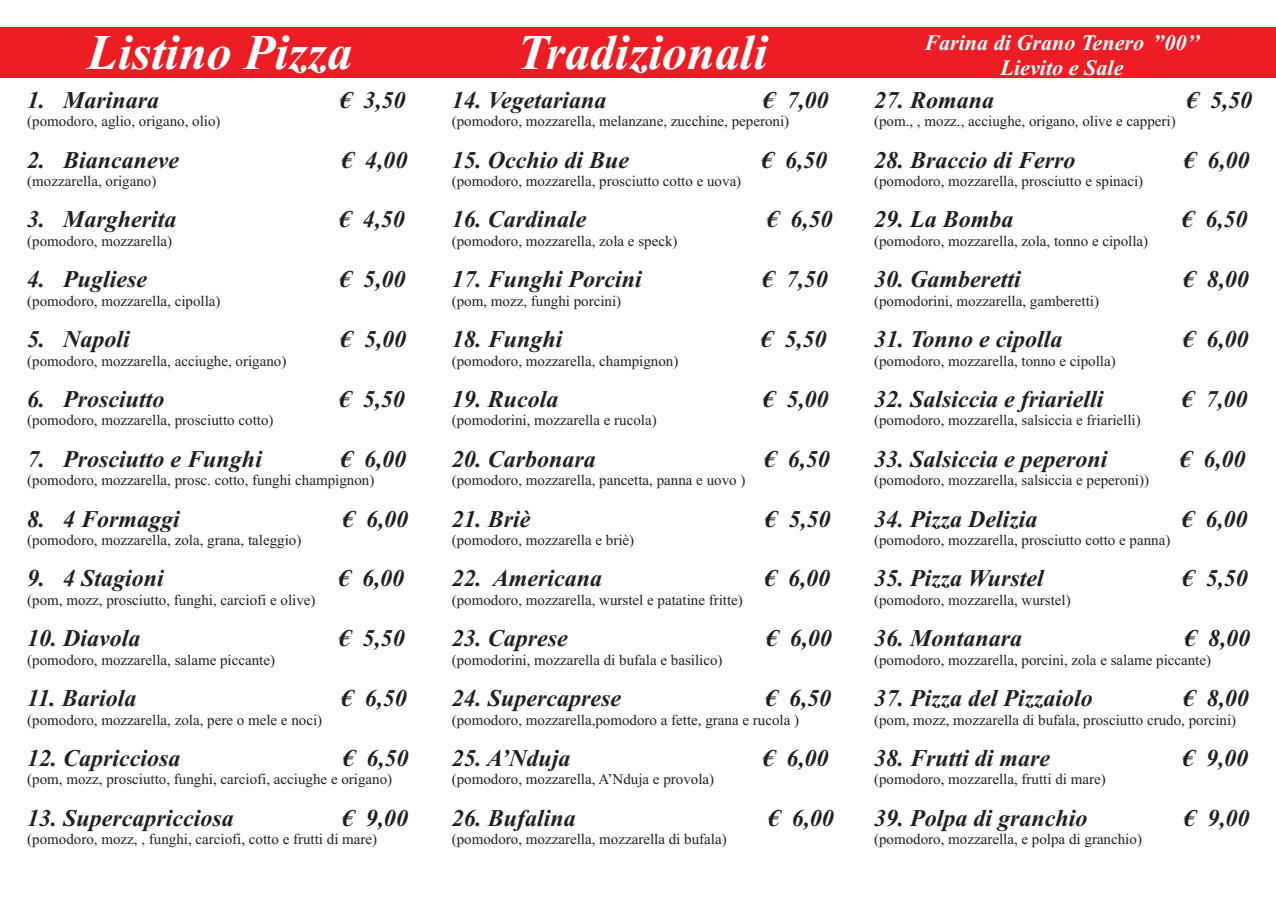
<style>
.page{position:relative;width:1276px;height:906px;background:#fff}
.page>*{position:absolute;margin:0;border:0;box-sizing:border-box;transform-origin:0 0}
.t1{font:italic 700 49.8px "Times New Roman";color:#fff}
.t2{font:italic 700 24px "Times New Roman";color:#231f20}
.t3{font:italic 700 22.05px/24.5px "Times New Roman";color:#fff;text-align:center}
.t4{font:15px "Times New Roman";color:#231f20}
</style>
<div class="page">
<div style="left:0;top:27px;width:1276px;height:51px;background:#ee1d23"></div>
<h1 class="t1" style="left:88px;top:35px;width:266px">Listino Pizza</h1>
<h1 class="t1" style="left:517px;top:35px;width:252px">Tradizionali</h1>
<h3 class="t3" style="left:924px;top:33px;width:277px">Farina di Grano Tenero ’00’’<br>Lievito e Sale</h3>
<h3 class="t3" style="left:1152px;top:33px;width:9px">’</h3>
<h2 class="t2" style="left:27px;top:91px;width:134px">1. Marinara</h2>
<h2 class="t2" style="left:339px;top:91px;width:67px">€ 3,50</h2>
<p class="t4" style="left:27px;top:116px;width:195px">(pomodoro, aglio, origano, olio)</p>
<h2 class="t2" style="left:27px;top:151px;width:153px">2. Biancaneve</h2>
<h2 class="t2" style="left:341px;top:151px;width:68px">€ 4,00</h2>
<p class="t4" style="left:27px;top:176px;width:131px">(mozzarella, origano)</p>
<h2 class="t2" style="left:27px;top:211px;width:151px">3. Margherita</h2>
<h2 class="t2" style="left:339px;top:211px;width:67px">€ 4,50</h2>
<p class="t4" style="left:27px;top:235px;width:146px">(pomodoro, mozzarella)</p>
<h2 class="t2" style="left:27px;top:271px;width:121px">4. Pugliese</h2>
<h2 class="t2" style="left:339px;top:271px;width:67px">€ 5,00</h2>
<p class="t4" style="left:27px;top:295px;width:195px">(pomodoro, mozzarella, cipolla)</p>
<h2 class="t2" style="left:27px;top:331px;width:104px">5. Napoli</h2>
<h2 class="t2" style="left:340px;top:331px;width:67px">€ 5,00</h2>
<p class="t4" style="left:27px;top:355px;width:261px">(pomodoro, mozzarella, acciughe, origano)</p>
<h2 class="t2" style="left:27px;top:390px;width:139px">6. Prosciutto</h2>
<h2 class="t2" style="left:339px;top:390px;width:67px">€ 5,50</h2>
<p class="t4" style="left:27px;top:415px;width:248px">(pomodoro, mozzarella, prosciutto cotto)</p>
<h2 class="t2" style="left:27px;top:450px;width:236px">7. Prosciutto e Funghi</h2>
<h2 class="t2" style="left:340px;top:450px;width:67px">€ 6,00</h2>
<p class="t4" style="left:27px;top:475px;width:349px">(pomodoro, mozzarella, prosc. cotto, funghi champignon)</p>
<h2 class="t2" style="left:27px;top:510px;width:154px">8. 4 Formaggi</h2>
<h2 class="t2" style="left:342px;top:510px;width:67px">€ 6,00</h2>
<p class="t4" style="left:27px;top:535px;width:276px">(pomodoro, mozzarella, zola, grana, taleggio)</p>
<h2 class="t2" style="left:27px;top:570px;width:138px">9. 4 Stagioni</h2>
<h2 class="t2" style="left:338px;top:570px;width:67px">€ 6,00</h2>
<p class="t4" style="left:27px;top:594px;width:290px">(pom, mozz, prosciutto, funghi, carciofi e olive)</p>
<h2 class="t2" style="left:27px;top:630px;width:115px">10. Diavola</h2>
<h2 class="t2" style="left:339px;top:630px;width:67px">€ 5,50</h2>
<p class="t4" style="left:27px;top:654px;width:249px">(pomodoro, mozzarella, salame piccante)</p>
<h2 class="t2" style="left:27px;top:690px;width:111px">11. Bariola</h2>
<h2 class="t2" style="left:341px;top:690px;width:67px">€ 6,50</h2>
<p class="t4" style="left:27px;top:714px;width:296px">(pomodoro, mozzarella, zola, pere o mele e noci)</p>
<h2 class="t2" style="left:27px;top:749px;width:155px">12. Capricciosa</h2>
<h2 class="t2" style="left:343px;top:749px;width:67px">€ 6,50</h2>
<p class="t4" style="left:27px;top:774px;width:366px">(pom, mozz, prosciutto, funghi, carciofi, acciughe e origano)</p>
<h2 class="t2" style="left:27px;top:809px;width:208px">13. Supercapricciosa</h2>
<h2 class="t2" style="left:342px;top:809px;width:67px">€ 9,00</h2>
<p class="t4" style="left:27px;top:834px;width:351px">(pomodoro, mozz, , funghi, carciofi, cotto e frutti di mare)</p>
<h2 class="t2" style="left:452px;top:91px;width:156px">14. Vegetariana</h2>
<h2 class="t2" style="left:762px;top:91px;width:67px">€ 7,00</h2>
<p class="t4" style="left:452px;top:116px;width:339px">(pomodoro, mozzarella, melanzane, zucchine, peperoni)</p>
<h2 class="t2" style="left:452px;top:151px;width:179px">15. Occhio di Bue</h2>
<h2 class="t2" style="left:761px;top:151px;width:68px">€ 6,50</h2>
<p class="t4" style="left:452px;top:176px;width:291px">(pomodoro, mozzarella, prosciutto cotto e uova)</p>
<h2 class="t2" style="left:452px;top:211px;width:136px">16. Cardinale</h2>
<h2 class="t2" style="left:766px;top:211px;width:67px">€ 6,50</h2>
<p class="t4" style="left:452px;top:235px;width:227px">(pomodoro, mozzarella, zola e speck)</p>
<h2 class="t2" style="left:452px;top:271px;width:192px">17. Funghi Porcini</h2>
<h2 class="t2" style="left:762px;top:271px;width:67px">€ 7,50</h2>
<p class="t4" style="left:452px;top:295px;width:171px">(pom, mozz, funghi porcini)</p>
<h2 class="t2" style="left:452px;top:331px;width:112px">18. Funghi</h2>
<h2 class="t2" style="left:760px;top:331px;width:67px">€ 5,50</h2>
<p class="t4" style="left:452px;top:355px;width:228px">(pomodoro, mozzarella, champignon)</p>
<h2 class="t2" style="left:452px;top:390px;width:108px">19. Rucola</h2>
<h2 class="t2" style="left:762px;top:390px;width:68px">€ 5,00</h2>
<p class="t4" style="left:452px;top:415px;width:206px">(pomodorini, mozzarella e rucola)</p>
<h2 class="t2" style="left:452px;top:450px;width:146px">20. Carbonara</h2>
<h2 class="t2" style="left:764px;top:450px;width:68px">€ 6,50</h2>
<p class="t4" style="left:452px;top:475px;width:295px">(pomodoro, mozzarella, pancetta, panna e uovo )</p>
<h2 class="t2" style="left:452px;top:510px;width:80px">21. Briè</h2>
<h2 class="t2" style="left:764px;top:510px;width:68px">€ 5,50</h2>
<p class="t4" style="left:452px;top:535px;width:184px">(pomodoro, mozzarella e briè)</p>
<h2 class="t2" style="left:452px;top:570px;width:152px">22. Americana</h2>
<h2 class="t2" style="left:764px;top:570px;width:67px">€ 6,00</h2>
<p class="t4" style="left:452px;top:594px;width:293px">(pomodoro, mozzarella, wurstel e patatine fritte)</p>
<h2 class="t2" style="left:452px;top:630px;width:117px">23. Caprese</h2>
<h2 class="t2" style="left:766px;top:630px;width:67px">€ 6,00</h2>
<p class="t4" style="left:452px;top:654px;width:272px">(pomodorini, mozzarella di bufala e basilico)</p>
<h2 class="t2" style="left:452px;top:690px;width:171px">24. Supercaprese</h2>
<h2 class="t2" style="left:765px;top:690px;width:67px">€ 6,50</h2>
<p class="t4" style="left:452px;top:714px;width:349px">(pomodoro, mozzarella,pomodoro a fette, grana e rucola )</p>
<h2 class="t2" style="left:452px;top:749px;width:120px">25. A’Nduja</h2>
<h2 class="t2" style="left:762px;top:749px;width:67px">€ 6,00</h2>
<p class="t4" style="left:452px;top:774px;width:264px">(pomodoro, mozzarella, A’Nduja e provola)</p>
<h2 class="t2" style="left:452px;top:809px;width:126px">26. Bufalina</h2>
<h2 class="t2" style="left:768px;top:809px;width:67px">€ 6,00</h2>
<p class="t4" style="left:452px;top:834px;width:276px">(pomodoro, mozzarella, mozzarella di bufala)</p>
<h2 class="t2" style="left:874px;top:91px;width:122px">27. Romana</h2>
<h2 class="t2" style="left:1186px;top:91px;width:67px">€ 5,50</h2>
<p class="t4" style="left:874px;top:116px;width:303px">(pom., , mozz., acciughe, origano, olive e capperi)</p>
<h2 class="t2" style="left:874px;top:151px;width:203px">28. Braccio di Ferro</h2>
<h2 class="t2" style="left:1183px;top:151px;width:67px">€ 6,00</h2>
<p class="t4" style="left:874px;top:176px;width:271px">(pomodoro, mozzarella, prosciutto e spinaci)</p>
<h2 class="t2" style="left:874px;top:211px;width:141px">29. La Bomba</h2>
<h2 class="t2" style="left:1181px;top:211px;width:67px">€ 6,50</h2>
<p class="t4" style="left:874px;top:235px;width:276px">(pomodoro, mozzarella, zola, tonno e cipolla)</p>
<h2 class="t2" style="left:874px;top:271px;width:148px">30. Gamberetti</h2>
<h2 class="t2" style="left:1182px;top:271px;width:67px">€ 8,00</h2>
<p class="t4" style="left:874px;top:295px;width:226px">(pomodorini, mozzarella, gamberetti)</p>
<h2 class="t2" style="left:874px;top:331px;width:190px">31. Tonno e cipolla</h2>
<h2 class="t2" style="left:1182px;top:331px;width:67px">€ 6,00</h2>
<p class="t4" style="left:874px;top:355px;width:243px">(pomodoro, mozzarella, tonno e cipolla)</p>
<h2 class="t2" style="left:874px;top:390px;width:231px">32. Salsiccia e friarielli</h2>
<h2 class="t2" style="left:1181px;top:390px;width:67px">€ 7,00</h2>
<p class="t4" style="left:874px;top:415px;width:268px">(pomodoro, mozzarella, salsiccia e friarielli)</p>
<h2 class="t2" style="left:874px;top:450px;width:235px">33. Salsiccia e peperoni</h2>
<h2 class="t2" style="left:1179px;top:450px;width:67px">€ 6,00</h2>
<p class="t4" style="left:874px;top:475px;width:276px">(pomodoro, mozzarella, salsiccia e peperoni))</p>
<h2 class="t2" style="left:874px;top:510px;width:165px">34. Pizza Delizia</h2>
<h2 class="t2" style="left:1181px;top:510px;width:67px">€ 6,00</h2>
<p class="t4" style="left:874px;top:535px;width:298px">(pomodoro, mozzarella, prosciutto cotto e panna)</p>
<h2 class="t2" style="left:874px;top:570px;width:171px">35. Pizza Wurstel</h2>
<h2 class="t2" style="left:1181px;top:570px;width:67px">€ 5,50</h2>
<p class="t4" style="left:874px;top:594px;width:198px">(pomodoro, mozzarella, wurstel)</p>
<h2 class="t2" style="left:874px;top:630px;width:150px">36. Montanara</h2>
<h2 class="t2" style="left:1184px;top:630px;width:67px">€ 8,00</h2>
<p class="t4" style="left:874px;top:654px;width:338px">(pomodoro, mozzarella, porcini, zola e salame piccante)</p>
<h2 class="t2" style="left:874px;top:690px;width:220px">37. Pizza del Pizzaiolo</h2>
<h2 class="t2" style="left:1182px;top:690px;width:67px">€ 8,00</h2>
<p class="t4" style="left:874px;top:714px;width:364px">(pom, mozz, mozzarella di bufala, prosciutto crudo, porcini)</p>
<h2 class="t2" style="left:874px;top:749px;width:178px">38. Frutti di mare</h2>
<h2 class="t2" style="left:1182px;top:749px;width:67px">€ 9,00</h2>
<p class="t4" style="left:874px;top:774px;width:233px">(pomodoro, mozzarella, frutti di mare)</p>
<h2 class="t2" style="left:874px;top:809px;width:215px">39. Polpa di granchio</h2>
<h2 class="t2" style="left:1183px;top:809px;width:67px">€ 9,00</h2>
<p class="t4" style="left:874px;top:834px;width:269px">(pomodoro, mozzarella, e polpa di granchio)</p>
</div>
